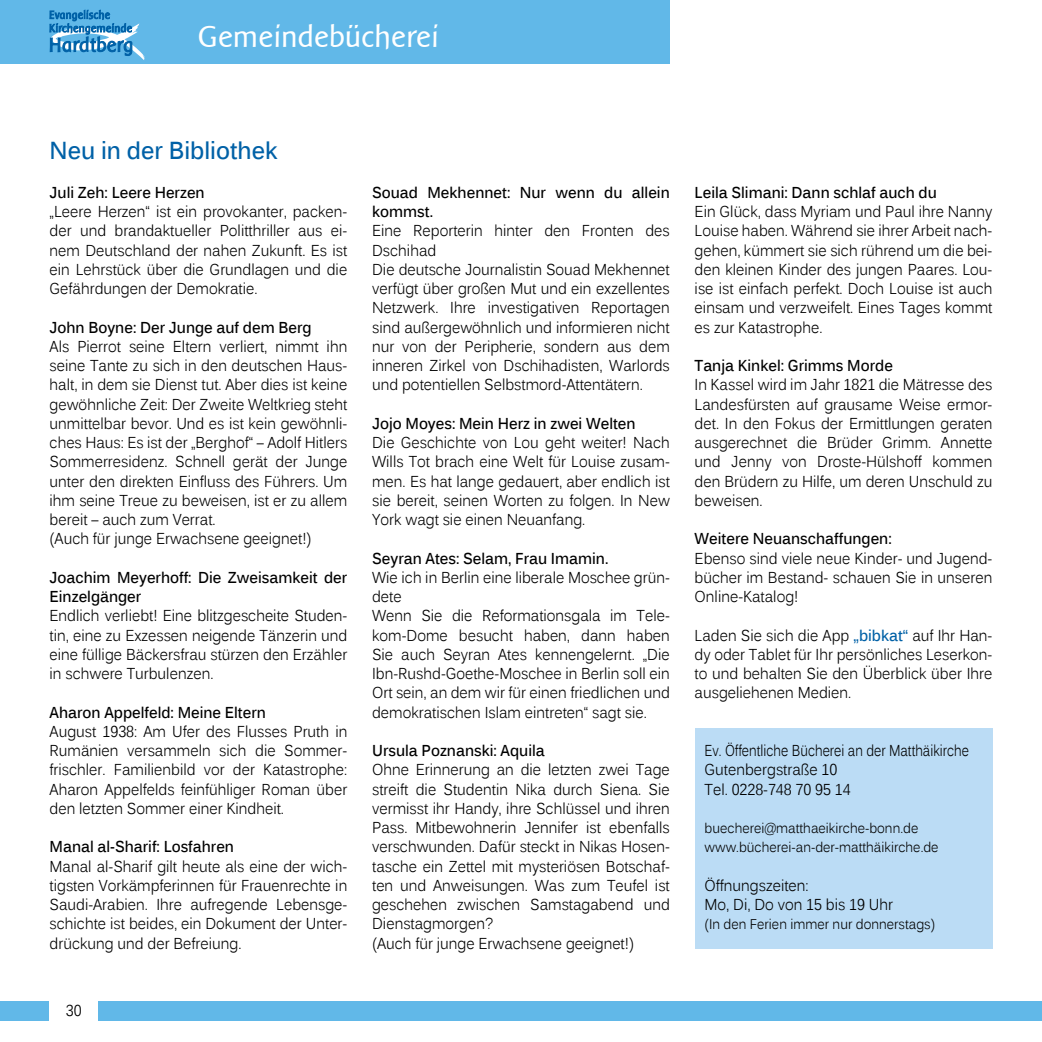
<style>
.page{position:relative;width:1042px;height:1042px;background:#fff}
.page>*{position:absolute;margin:0;border:0;box-sizing:border-box;transform-origin:0 0}
.t1{font:31.5px "Baar Sophia";color:#fff}
.t2{font:700 24.5px "Kalinga";color:#0061a7;scale:.9 1}
.t3{font:15.75px/19.2px "Kalinga";color:#000;text-align:justify;scale:.9 1}
.t4{font:700 15.75px/19.2px "Kalinga";color:#000;scale:.9 1}
.t5{font:15.75px/19.2px "Kalinga";color:#000;scale:.79 1}
.t6{font:14px/19.2px "Kalinga";color:#000;scale:.9 1}
.s1{font-weight:700;color:#0061a7}
</style>
<div class="page">
<div style="left:0;top:0;width:670px;height:63px;background:#61b8e8"></div>
<svg style="left:49px;top:9px;width:96px;height:51px"></svg>
<div style="left:0;top:1001px;width:1042px;height:19px;background:#61b8e8"></div>
<div style="left:50px;top:1000px;width:48px;height:31px;background:#fff"></div>
<div style="left:694px;top:728px;width:298px;height:220px;background:#bbdcf5"></div>
<h1 class="t1" style="left:199px;top:20px;width:242px">Gemeindebücherei</h1>
<h2 class="t2" style="left:50px;top:135px;width:255px">Neu in der Bibliothek</h2>
<p class="t4" style="left:50px;top:184px;width:174px">Juli Zeh: Leere Herzen</p>
<p class="t3" style="left:50px;top:203px;width:332px">„Leere Herzen“ ist ein provokanter, packen&shy;der und brandaktueller Politthriller aus ei&shy;nem Deutschland der nahen Zukunft. Es ist ein Lehrstück über die Grundlagen und die Gefährdungen der Demokratie.</p>
<p class="t4" style="left:50px;top:319px;width:293px">John Boyne: Der Junge auf dem Berg</p>
<p class="t3" style="left:50px;top:338px;width:332px;text-align:left">Als Pierrot seine Eltern verliert, nimmt ihn seine Tante zu sich in den deutschen Haus&shy;halt, in dem sie Dienst tut. Aber dies ist keine gewöhnliche Zeit: Der Zweite Weltkrieg steht unmittelbar bevor. Und es ist kein gewöhnli&shy;ches Haus: Es ist der „Berghof“ – Adolf Hitlers Sommerresidenz. Schnell gerät der Junge unter den direkten Einfluss des Führers. Um ihm seine Treue zu beweisen, ist er zu allem bereit – auch zum Verrat.<br>(Auch für junge Erwachsene geeignet!)</p>
<p class="t4" style="left:50px;top:569px;width:332px">Joachim Meyerhoff: Die Zweisamkeit der<br>Einzelgänger</p>
<p class="t3" style="left:50px;top:608px;width:332px">Endlich verliebt! Eine blitzgescheite Studen&shy;tin, eine zu Exzessen neigende Tänzerin und eine füllige Bäckersfrau stürzen den Erzähler in schwere Turbulenzen.</p>
<p class="t4" style="left:50px;top:704px;width:242px">Aharon Appelfeld: Meine Eltern</p>
<p class="t3" style="left:50px;top:723px;width:332px">August 1938: Am Ufer des Flusses Pruth in Rumänien versammeln sich die Sommer&shy;frischler. Familienbild vor der Katastrophe:<br>Aharon Appelfelds feinfühliger Roman über den letzten Sommer einer Kindheit.</p>
<p class="t4" style="left:50px;top:839px;width:206px">Manal al-Sharif: Losfahren</p>
<p class="t3" style="left:50px;top:858px;width:332px">Manal al-Sharif gilt heute als eine der wich&shy;tigsten Vorkämpferinnen für Frauenrechte in Saudi-Arabien. Ihre aufregende Lebensge&shy;schichte ist beides, ein Dokument der Unter&shy;drückung und der Befreiung.</p>
<p class="t3" style="left:66px;top:1002px;width:19px">30</p>
<p class="t4" style="left:372px;top:184px;width:332px">Souad Mekhennet: Nur wenn du allein kommst.</p>
<p class="t3" style="left:372px;top:223px;width:332px;text-align:left">Eine Reporterin hinter den Fronten des Dschihad<br>Die deutsche Journalistin Souad Mekhennet verfügt über großen Mut und ein exzellentes Netzwerk. Ihre investigativen Reportagen sind außergewöhnlich und informieren nicht nur von der Peripherie, sondern aus dem inneren Zirkel von Dschihadisten, Warlords und potentiellen Selbstmord-Attentätern.</p>
<p class="t4" style="left:372px;top:415px;width:294px">Jojo Moyes: Mein Herz in zwei Welten</p>
<p class="t3" style="left:372px;top:434px;width:332px">Die Geschichte von Lou geht weiter! Nach Wills Tot brach eine Welt für Louise zusam&shy;men. Es hat lange gedauert, aber endlich ist sie bereit, seinen Worten zu folgen. In New York wagt sie einen Neuanfang.</p>
<p class="t4" style="left:372px;top:550px;width:264px">Seyran Ates: Selam, Frau Imamin.</p>
<p class="t3" style="left:372px;top:569px;width:332px;text-align:left">Wie ich in Berlin eine liberale Moschee grün&shy;dete<br>Wenn Sie die Reformationsgala im Tele&shy;kom-Dome besucht haben, dann haben Sie auch Seyran Ates kennengelernt. „Die Ibn-Rushd-Goethe-Moschee in Berlin soll ein Ort sein, an dem wir für einen friedlichen und demokratischen Islam eintreten“ sagt sie.</p>
<p class="t4" style="left:372px;top:742px;width:193px">Ursula Poznanski: Aquila</p>
<p class="t3" style="left:372px;top:762px;width:332px;text-align:left">Ohne Erinnerung an die letzten zwei Tage streift die Studentin Nika durch Siena. Sie vermisst ihr Handy, ihre Schlüssel und ihren Pass. Mitbewohnerin Jennifer ist ebenfalls verschwunden. Dafür steckt in Nikas Hosen&shy;tasche ein Zettel mit mysteriösen Botschaf&shy;ten und Anweisungen. Was zum Teufel ist geschehen zwischen Samstagabend und Dienstagmorgen?<br>(Auch für junge Erwachsene geeignet!)</p>
<p class="t4" style="left:694px;top:184px;width:271px">Leila Slimani: Dann schlaf auch du</p>
<p class="t3" style="left:694px;top:203px;width:332px">Ein Glück, dass Myriam und Paul ihre Nanny Louise haben. Während sie ihrer Arbeit nach&shy;gehen, kümmert sie sich rührend um die bei&shy;den kleinen Kinder des jungen Paares. Lou&shy;ise ist einfach perfekt. Doch Louise ist auch einsam und verzweifelt. Eines Tages kommt es zur Katastrophe.</p>
<p class="t4" style="left:694px;top:357px;width:222px">Tanja Kinkel: Grimms Morde</p>
<p class="t3" style="left:694px;top:377px;width:332px">In Kassel wird im Jahr 1821 die Mätresse des Landesfürsten auf grausame Weise ermor&shy;det. In den Fokus der Ermittlungen geraten ausgerechnet die Brüder Grimm. Annette und Jenny von Droste-Hülshoff kommen den Brüdern zu Hilfe, um deren Unschuld zu beweisen.</p>
<p class="t4" style="left:694px;top:531px;width:220px">Weitere Neuanschaffungen:</p>
<p class="t3" style="left:694px;top:550px;width:332px">Ebenso sind viele neue Kinder- und Jugend&shy;bücher im Bestand- schauen Sie in unseren Online-Katalog!</p>
<p class="t3" style="left:694px;top:627px;width:332px">Laden Sie sich die App <span class="s1">„bibkat“</span> auf Ihr Han&shy;dy oder Tablet für Ihr persönliches Leserkon&shy;to und behalten Sie den Überblick über Ihre ausgeliehenen Medien.</p>
<p class="t5" style="left:704px;top:742px;width:336px">Ev. Öffentliche Bücherei an der Matthäikirche<br>Gutenbergstraße 10<br>Tel. 0228-748 70 95 14</p>
<p class="t6" style="left:704px;top:820px;width:262px">buecherei@matthaeikirche-bonn.de www.bücherei-an-der-matthäikirche.de</p>
<p class="t3" style="left:704px;top:877px;width:211px">Öffnungszeiten:<br>Mo, Di, Do von 15 bis 19 Uhr</p>
<p class="t6" style="left:704px;top:916px;width:258px">(In den Ferien immer nur donnerstags)</p>
</div>
